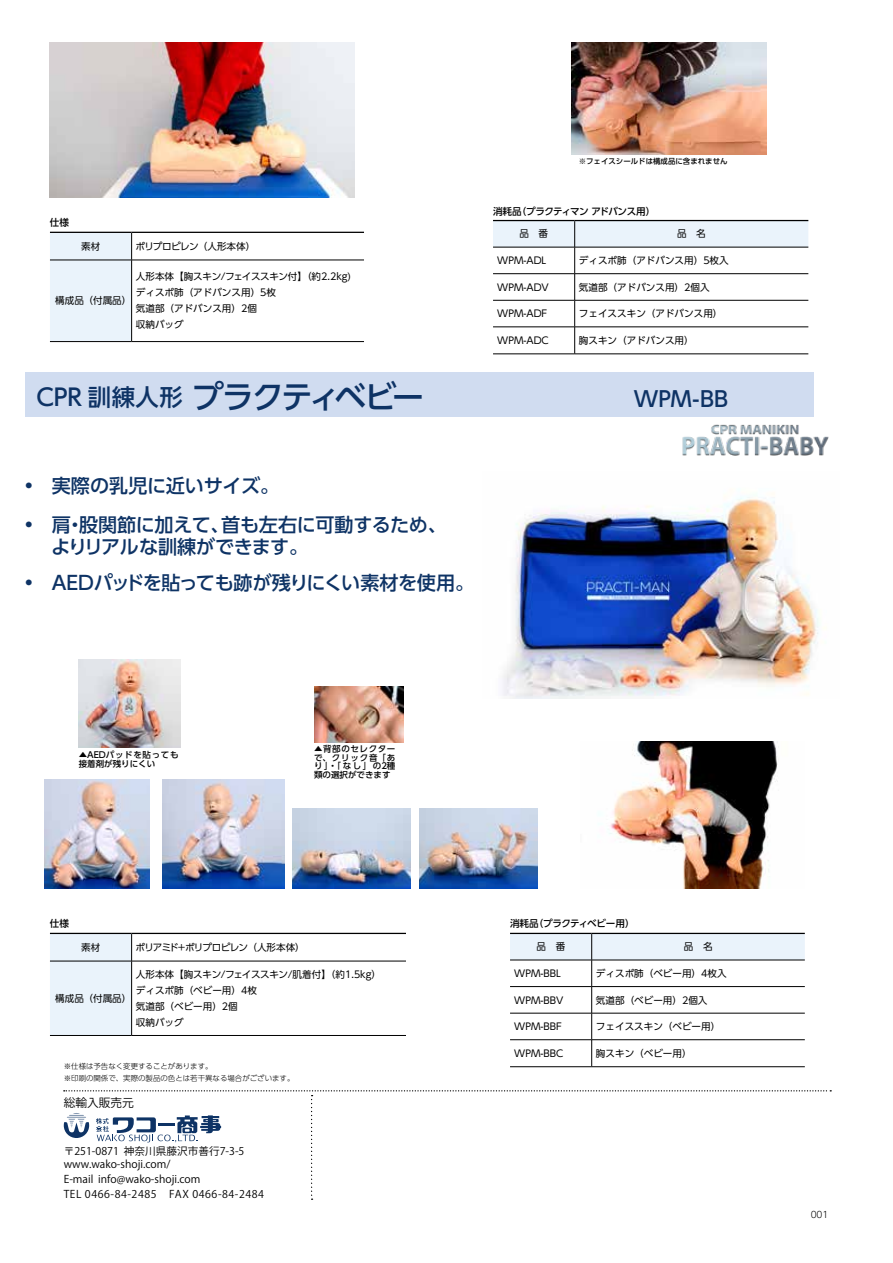
<style>
.page{position:relative;width:893px;height:1263px;background:#fff}
.page>*{position:absolute;margin:0;border:0;box-sizing:border-box;transform-origin:0 0}
.t1{font:500 31.95px "UD Shin Go Pro";letter-spacing:-.09em;color:#0e3365}
.t2{font:500 21.3px "UD Shin Go Pro";color:#0e3365}
.t3{font:500 19.2px/22.4px "UD Shin Go Pro";letter-spacing:-.02em;color:#0e3365}
.t4{font:500 19.2px "UD Shin Go Pro";color:#0e3365}
.t5{font:11.7px "Koz Go Pr 6 N";color:#000}
.t6{font:10.65px/14.9px "Koz Go Pr 6 N";letter-spacing:.05em;color:#000}
.t7{font:10.65px/12.8px "Koz Go Pr 6 N";color:#000}
.t8{font:9.6px/15.9px "UD Shin Go Pro";color:#000}
.t9{font:500 9.6px "UD Shin Go Pro";letter-spacing:-.035em;color:#000}
.t10{font:9.6px "UD Shin Go Pro";letter-spacing:-.065em;color:#000}
.t11{font:9.6px "UD Shin Go Pro";letter-spacing:-.06em;color:#000}
.t12{font:300 9px "UD Shin Go Pro";color:#000}
.t13{font:500 8.55px/8.6px "UD Shin Go Pro";color:#000;text-align:justify}
.t14{font:300 7.5px/11.7px "UD Shin Go Pro";color:#000}
.t15{font:500 7.5px "UD Shin Go Pro";color:#000}
.s1{font-size:23.4px}
</style>
<div class="page">
<svg style="left:64px;top:1090px;width:767px;height:110px"></svg>
<hr style="left:493px;top:354px;width:82px;height:1px;background:#000">
<hr style="left:493px;top:220px;width:82px;height:1px;background:#000">
<hr style="left:575px;top:220px;width:233px;height:1px;background:#000">
<svg style="left:493px;top:221px;width:315px;height:133px"></svg>
<hr style="left:575px;top:354px;width:233px;height:1px;background:#000">
<hr style="left:510px;top:1066px;width:82px;height:1px;background:#000">
<svg style="left:510px;top:933px;width:295px;height:133px"></svg>
<hr style="left:592px;top:1066px;width:213px;height:1px;background:#000">
<svg style="left:50px;top:232px;width:314px;height:110px"></svg>
<hr style="left:132px;top:260px;width:232px;height:1px;background:#000">
<hr style="left:131px;top:260px;width:1px;height:81px;background:#000">
<hr style="left:132px;top:341px;width:232px;height:1px;background:#000">
<img style="left:682px;top:424px;width:147px;height:32px">
<hr style="left:50px;top:1035px;width:82px;height:1px;background:#000">
<hr style="left:132px;top:1035px;width:274px;height:1px;background:#000">
<svg style="left:50px;top:933px;width:356px;height:102px"></svg>
<hr style="left:132px;top:961px;width:274px;height:1px;background:#000">
<img style="left:162px;top:779px;width:122px;height:110px">
<img style="left:50px;top:43px;width:304px;height:154px">
<img style="left:572px;top:43px;width:195px;height:111px">
<img style="left:45px;top:779px;width:105px;height:110px">
<img style="left:609px;top:741px;width:169px;height:148px">
<img style="left:419px;top:808px;width:118px;height:81px">
<img style="left:293px;top:808px;width:118px;height:81px">
<img style="left:314px;top:687px;width:90px;height:56px">
<div style="left:25px;top:372px;width:789px;height:45px;background:#d0dcf0"></div>
<img style="left:79px;top:659px;width:101px;height:88px">
<img style="left:502px;top:497px;width:324px;height:202px">
<p class="t9" style="left:50px;top:215px;width:21px">仕様</p>
<p class="t8" style="left:81px;top:238px;width:21px">素材</p>
<p class="t11" style="left:136px;top:238px;width:121px">ポリプロピレン（人形本体）</p>
<p class="t8" style="left:55px;top:292px;width:78px">構成品（付属品）</p>
<p class="t8" style="left:136px;top:269px;width:217px">人形本体【胸スキン/フェイススキン付】（約2.2kg)ディスポ肺（アドバンス用）5枚<br>気道部（アドバンス用）2個<br>収納バッグ</p>
<p class="t15" style="left:579px;top:155px;width:150px">※フェイスシールドは構成品に含まれません</p>
<p class="t9" style="left:493px;top:203px;width:164px">消耗品（プラクティマンアドバンス用）</p>
<p class="t8" style="left:519px;top:226px;width:30px">品　番</p>
<p class="t8" style="left:677px;top:226px;width:30px">品　名</p>
<p class="t8" style="left:497px;top:252px;width:50px">WPM-ADL</p>
<p class="t8" style="left:579px;top:252px;width:151px">ディスポ肺（アドバンス用）5枚入</p>
<p class="t8" style="left:497px;top:279px;width:53px">WPM-ADV</p>
<p class="t8" style="left:579px;top:279px;width:132px">気道部（アドバンス用）2個入</p>
<p class="t8" style="left:497px;top:305px;width:52px">WPM-ADF</p>
<p class="t8" style="left:579px;top:305px;width:145px">フェイススキン（アドバンス用）</p>
<p class="t8" style="left:497px;top:332px;width:53px">WPM-ADC</p>
<p class="t8" style="left:579px;top:332px;width:116px">胸スキン（アドバンス用）</p>
<h1 class="t1" style="left:36px;top:371px;width:389px"><span class="s1">CPR 訓練人形</span>プラクティベビー</h1>
<h2 class="t2" style="left:634px;top:382px;width:96px">WPM-BB</h2>
<h3 class="t4" style="left:25px;top:470px;width:256px">• 実際の乳児に近いサイズ。</h3>
<h3 class="t3" style="left:51px;top:513px;width:408px;text-indent:-26px">• 肩・股関節に加えて、首も左右に可動するため、　よりリアルな訓練ができます。</h3>
<h3 class="t3" style="left:25px;top:571px;width:451px">• AEDパッドを貼っても跡が残りにくい素材を使用。</h3>
<p class="t13" style="left:79px;top:750px;width:101px">▲AEDパッドを貼っても接着剤が残りにくい</p>
<p class="t13" style="left:314px;top:744px;width:83px">▲背部のセレクターで、クリック音「あり」・「なし」の2種類の選択ができます</p>
<p class="t9" style="left:50px;top:916px;width:21px">仕様</p>
<p class="t8" style="left:81px;top:939px;width:21px">素材</p>
<p class="t10" style="left:136px;top:939px;width:171px">ポリアミド＋ポリプロピレン（人形本体）</p>
<p class="t8" style="left:55px;top:990px;width:78px">構成品（付属品）</p>
<p class="t8" style="left:136px;top:966px;width:247px">人形本体【胸スキン/フェイススキン/肌着付】（約1.5kg）ディスポ肺（ベビー用）4枚<br>気道部（ベビー用）2個<br>収納バッグ</p>
<p class="t14" style="left:64px;top:1060px;width:232px">※仕様は予告なく変更することがあります。<br>※印刷の関係で、実際の製品の色とは若干異なる場合がございます。</p>
<p class="t5" style="left:64px;top:1096px;width:72px">総輸入販売元</p>
<p class="t7" style="left:64px;top:1145px;width:182px">〒251-0871 神奈川県藤沢市善行7-3-5 www.wako-shoji.com/</p>
<p class="t6" style="left:64px;top:1172px;width:202px">E-mail info@wako-shoji.com<br>TEL 0466-84-2485 FAX 0466-84-2484</p>
<p class="t9" style="left:510px;top:916px;width:126px">消耗品（プラクティベビー用）</p>
<p class="t8" style="left:536px;top:938px;width:30px">品　番</p>
<p class="t8" style="left:684px;top:938px;width:30px">品　名</p>
<p class="t8" style="left:514px;top:965px;width:48px">WPM-BBL</p>
<p class="t8" style="left:596px;top:965px;width:132px">ディスポ肺（ベビー用）4枚入</p>
<p class="t8" style="left:514px;top:992px;width:51px">WPM-BBV</p>
<p class="t8" style="left:596px;top:992px;width:113px">気道部（ベビー用）2個入</p>
<p class="t8" style="left:514px;top:1018px;width:49px">WPM-BBF</p>
<p class="t8" style="left:596px;top:1018px;width:126px">フェイススキン（ベビー用）</p>
<p class="t8" style="left:514px;top:1045px;width:50px">WPM-BBC</p>
<p class="t8" style="left:596px;top:1045px;width:97px">胸スキン（ベビー用）</p>
<p class="t12" style="left:811px;top:1207px;width:19px">001</p>
</div>
